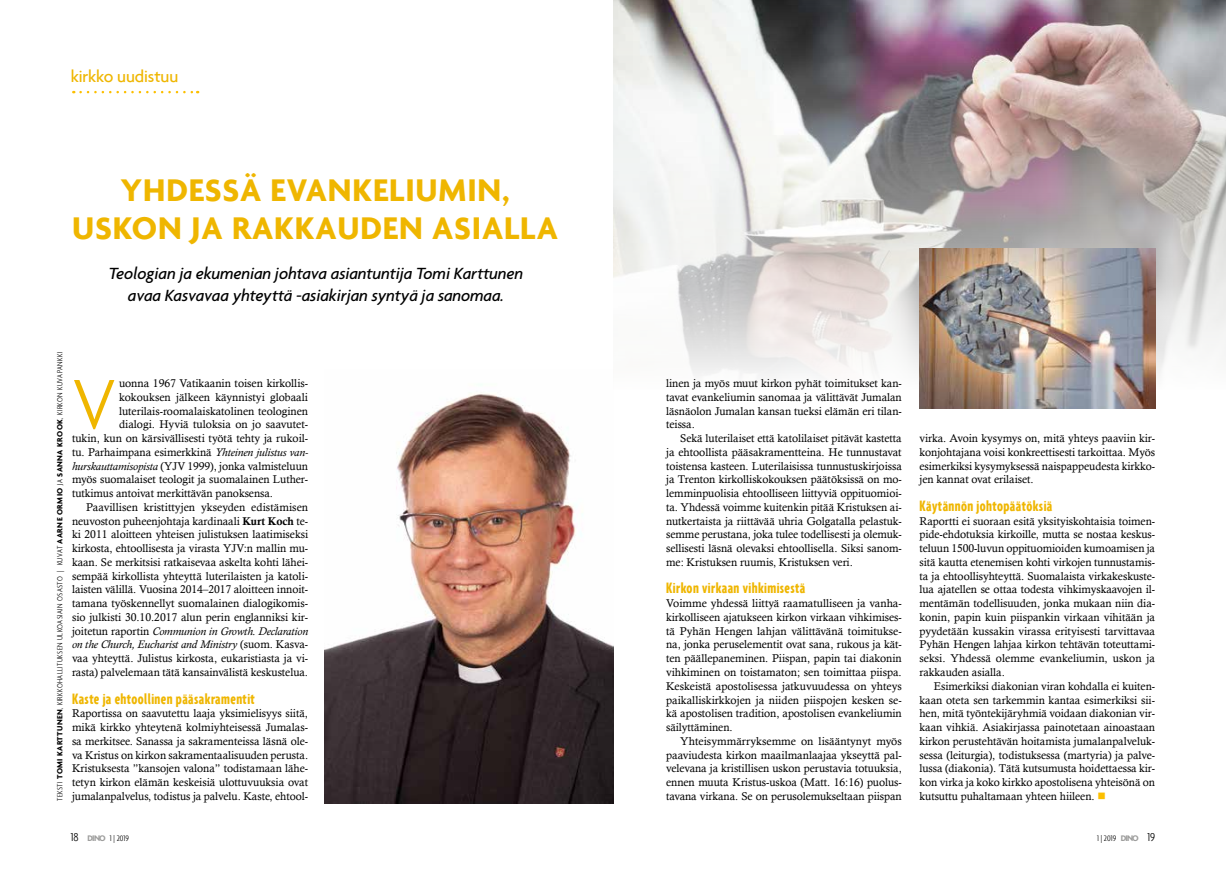
<style>
.page{position:relative;width:1226px;height:886px;background:#fff}
.page>*{position:absolute;margin:0;border:0;box-sizing:border-box;transform-origin:0 0}
.t1{font:300 75.88px "Agenda";color:#efb600}
.t2{font:700 33.75px/37.5px "Agenda";letter-spacing:.025em;color:#efb600;text-align:center}
.t3{font:italic 500 17.5px/22.5px "Agenda";letter-spacing:-.01em;color:#000;text-align:center}
.t4{font:500 17.5px "Agenda";letter-spacing:-.005em;color:#efb600}
.t5{font:700 extra-condensed 16.25px "Agenda";letter-spacing:.025em;color:#efb600}
.t6{font:11.25px/13.8px "Calisto";letter-spacing:-.005em;color:#000;text-align:justify}
.t7{font:italic 11.25px "Calisto";letter-spacing:-.005em;color:#000}
.t8{font:300 condensed 8.75px "Agenda";letter-spacing:.005em;color:#000}
.t9{font:300 condensed 8.12px "Agenda";letter-spacing:.05em;color:#000}
.s1{font-weight:700;font-stretch:normal}
.s2{font-style:italic}
.s3{font-family:"Calis MT Bol"}
.s4{font-style:normal}
.s5{color:#fcbf00}
.s6{font-size:12.5px}
.s7{font-weight:700;font-stretch:normal;color:#9d9d9c}
</style>
<div class="page">
<svg style="left:81px;top:91px;width:117px;height:2px"></svg>
<img style="left:324px;top:384px;width:290px;height:419px">
<img style="left:613px;top:0;width:613px;height:390px">
<img style="left:919px;top:248px;width:236px;height:161px">
<h3 class="t4" style="left:71px;top:66px;width:109px">kirkko uudistuu</h3>
<h2 class="t2" style="left:72px;top:171px;width:487px">YHDESSÄ EVANKELIUMIN,<br>USKON JA RAKKAUDEN ASIALLA</h2>
<h3 class="t3" style="left:109px;top:262px;width:416px">Teologian ja ekumenian johtava asiantuntija Tomi Karttunen avaa Kasvavaa yhteyttä -asiakirjan syntyä ja sanomaa.</h3>
<p class="t9" style="left:55px;top:801px;width:450px;rotate:-90deg">TEKSTI <span class="s1">TOMI KARTTUNEN</span>, KIRKKOHALLITUKSEN ULKOASIAIN OSASTO | KUVAT <span class="s1">AARNE ORMIO</span> JA <span class="s1">SANNA KROOK</span>, KIRKON KUVAPANKKI</p>
<h1 class="t1" style="left:72px;top:359px;width:46px">V</h1>
<p class="t6" style="left:119px;top:376px;width:191px">uonna 1967 Vatikaanin toisen kirkollis-</p>
<p class="t6" style="left:119px;top:390px;width:191px">kokouksen jälkeen käynnistyi globaali</p>
<p class="t6" style="left:119px;top:404px;width:191px">luterilais-roomalaiskatolinen teologinen</p>
<p class="t6" style="left:119px;top:418px;width:191px">dialogi. Hyviä tuloksia on jo saavutet-</p>
<p class="t6" style="left:72px;top:431px;width:238px">tukin, kun on kärsivällisesti työtä tehty ja rukoil-</p>
<p class="t6" style="left:72px;top:445px;width:238px">tu. Parhaimpana esimerkkinä <span class="s2">Yhteinen julistus van-</span></p>
<p class="t6" style="left:72px;top:459px;width:238px"><span class="s2">hurskauttamisopista</span> (YJV 1999), jonka valmisteluun</p>
<p class="t6" style="left:72px;top:473px;width:238px">myös suomalaiset teologit ja suomalainen Luther-</p>
<p class="t6" style="left:72px;top:486px;width:203px">tutkimus antoivat merkittävän panoksensa.</p>
<p class="t6" style="left:86px;top:500px;width:223px">Paavillisen kristittyjen ykseyden edistämisen</p>
<p class="t6" style="left:72px;top:514px;width:238px">neuvoston puheenjohtaja kardinaali <span class="s3">Kurt Koch</span> te-</p>
<p class="t6" style="left:72px;top:528px;width:238px">ki 2011 aloitteen yhteisen julistuksen laatimiseksi</p>
<p class="t6" style="left:72px;top:541px;width:238px">kirkosta, ehtoollisesta ja virasta YJV:n mallin mu-</p>
<p class="t6" style="left:72px;top:555px;width:238px">kaan. Se merkitsisi ratkaisevaa askelta kohti lähei-</p>
<p class="t6" style="left:72px;top:569px;width:238px">sempää kirkollista yhteyttä luterilaisten ja katoli-</p>
<p class="t6" style="left:72px;top:583px;width:238px">laisten välillä. Vuosina 2014–2017 aloitteen innoit-</p>
<p class="t6" style="left:72px;top:596px;width:238px">tamana työskennellyt suomalainen dialogikomis-</p>
<p class="t6" style="left:72px;top:610px;width:238px">sio julkisti 30.10.2017 alun perin englanniksi kir-</p>
<p class="t7" style="left:72px;top:624px;width:238px"><span class="s4">joitetun raportin</span> Communion in Growth. Declaration</p>
<p class="t7" style="left:72px;top:638px;width:238px">on the Church, Eucharist and Ministry <span class="s4">(suom. Kasva-</span></p>
<p class="t6" style="left:72px;top:651px;width:238px">vaa yhteyttä. Julistus kirkosta, eukaristiasta ja vi-</p>
<p class="t6" style="left:72px;top:665px;width:238px">rasta) palvelemaan tätä kansainvälistä keskustelua.</p>
<h3 class="t5" style="left:72px;top:689px;width:184px">Kaste ja ehtoollinen pääsakramentit</h3>
<p class="t6" style="left:72px;top:706px;width:238px">Raportissa on saavutettu laaja yksimielisyys siitä, mikä kirkko yhteytenä kolmiyhteisessä Jumalas&shy;sa merkitsee. Sanassa ja sakramenteissa läsnä ole&shy;va Kristus on kirkon sakramentaalisuuden perusta.<br>Kristuksesta ”kansojen valona” todistamaan lähe&shy;tetyn kirkon elämän keskeisiä ulottuvuuksia ovat jumalanpalvelus, todistus ja palvelu. Kaste, ehtool-</p>
<p class="t6" style="left:666px;top:376px;width:237px">linen ja myös muut kirkon pyhät toimitukset kan&shy;tavat evankeliumin sanomaa ja välittävät Jumalan läsnäolon Jumalan kansan tueksi elämän eri tilan&shy;teissa.</p>
<p class="t6" style="left:666px;top:431px;width:237px;text-indent:14px">Sekä luterilaiset että katolilaiset pitävät kastetta ja ehtoollista pääsakramentteina. He tunnustavat toistensa kasteen. Luterilaisissa tunnustuskirjoissa ja Trenton kirkolliskokouksen päätöksissä on mo&shy;lemminpuolisia ehtoolliseen liittyviä oppituomioi&shy;ta. Yhdessä voimme kuitenkin pitää Kristuksen ai&shy;nutkertaista ja riittävää uhria Golgatalla pelastuk&shy;semme perustana, joka tulee todellisesti ja olemuk&shy;sellisesti läsnä olevaksi ehtoollisella. Siksi sanom&shy;me: Kristuksen ruumis, Kristuksen veri.</p>
<h3 class="t5" style="left:666px;top:579px;width:141px">Kirkon virkaan vihkimisestä</h3>
<p class="t6" style="left:666px;top:596px;width:237px">Voimme yhdessä liittyä raamatulliseen ja vanha&shy;kirkolliseen ajatukseen kirkon virkaan vihkimises&shy;tä Pyhän Hengen lahjan välittävänä toimitukse&shy;na, jonka peruselementit ovat sana, rukous ja kät&shy;ten päällepaneminen. Piispan, papin tai diakonin vihkiminen on toistamaton; sen toimittaa piispa.<br>Keskeistä apostolisessa jatkuvuudessa on yhteys paikalliskirkkojen ja niiden piispojen kesken se&shy;kä apostolisen tradition, apostolisen evankeliumin säilyttäminen.</p>
<p class="t6" style="left:666px;top:734px;width:237px;text-indent:14px">Yhteisymmärryksemme on lisääntynyt myös paaviudesta kirkon maailmanlaajaa ykseyttä pal&shy;velevana ja kristillisen uskon perustavia totuuksia, ennen muuta Kristus-uskoa (Matt. 16:16) puolus&shy;tavana virkana. Se on perusolemukseltaan piispan</p>
<p class="t6" style="left:919px;top:431px;width:237px">virka. Avoin kysymys on, mitä yhteys paaviin kir&shy;konjohtajana voisi konkreettisesti tarkoittaa. Myös esimerkiksi kysymyksessä naispappeudesta kirkko&shy;jen kannat ovat erilaiset.</p>
<h3 class="t5" style="left:919px;top:496px;width:134px">Käytännön johtopäätöksiä</h3>
<p class="t6" style="left:919px;top:514px;width:237px">Raportti ei suoraan esitä yksityiskohtaisia toimen&shy;pide-ehdotuksia kirkoille, mutta se nostaa keskus&shy;teluun 1500-luvun oppituomioiden kumoamisen ja sitä kautta etenemisen kohti virkojen tunnustamis&shy;ta ja ehtoollisyhteyttä. Suomalaista virkakeskuste&shy;lua ajatellen se ottaa todesta vihkimyskaavojen il&shy;mentämän todellisuuden, jonka mukaan niin dia&shy;konin, papin kuin piispankin virkaan vihitään ja pyydetään kussakin virassa erityisesti tarvittavaa Pyhän Hengen lahjaa kirkon tehtävän toteuttami&shy;seksi. Yhdessä olemme evankeliumin, uskon ja rakkauden asialla.</p>
<p class="t6" style="left:919px;top:679px;width:237px;text-indent:14px">Esimerkiksi diakonian viran kohdalla ei kuiten&shy;kaan oteta sen tarkemmin kantaa esimerkiksi sii&shy;hen, mitä työntekijäryhmiä voidaan diakonian vir&shy;kaan vihkiä. Asiakirjassa painotetaan ainoastaan kirkon perustehtävän hoitamista jumalanpalveluk&shy;sessa (leiturgia), todistuksessa (martyria) ja palve&shy;lussa (diakonia). Tätä kutsumusta hoidettaessa kir&shy;kon virka ja koko kirkko apostolisena yhteisönä on kutsuttu puhaltamaan yhteen hiileen. <span class="s5">■</span></p>
<p class="t8" style="left:71px;top:833px;width:60px"><span class="s6">18</span> <span class="s7">DINO</span> 1 | 2019</p>
<p class="t8" style="left:1097px;top:833px;width:60px">1 | 2019 <span class="s7">DINO</span> <span class="s6">19</span></p>
</div>
